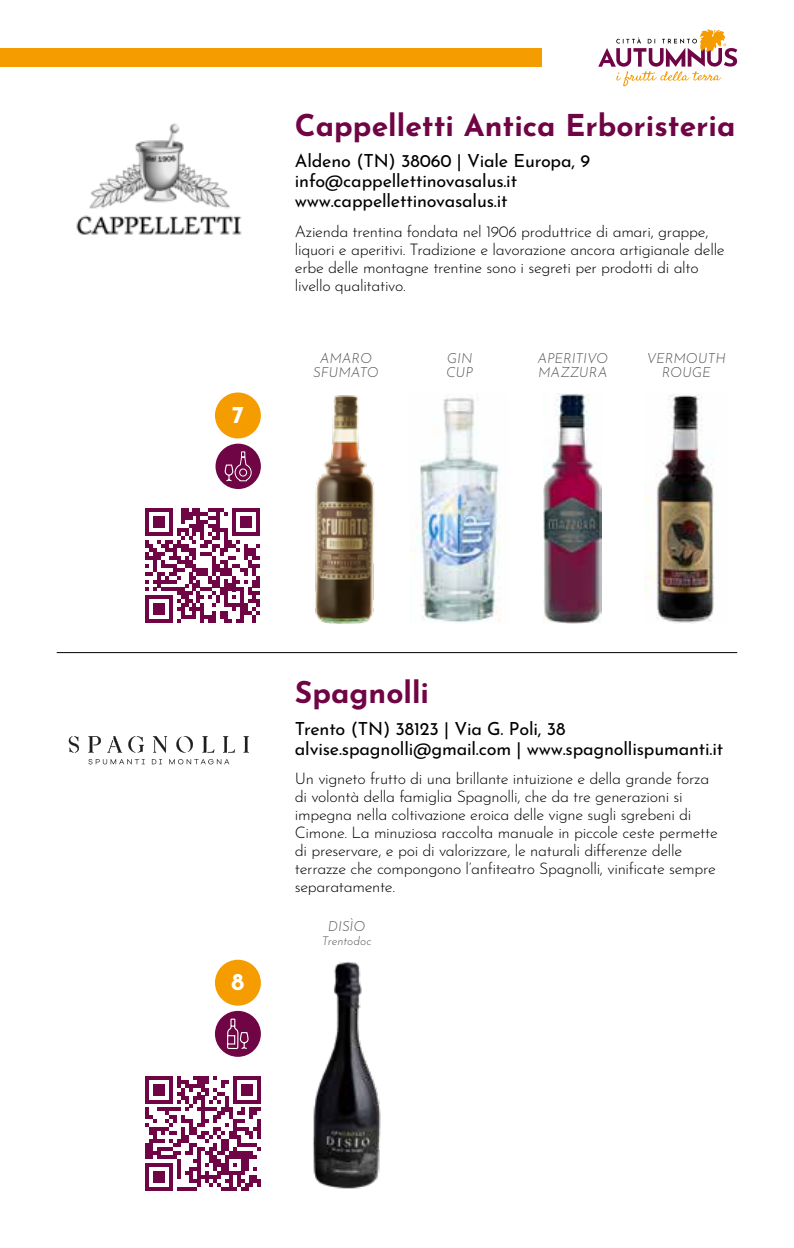
<style>
.page{position:relative;width:794px;height:1248px;background:#fff}
.page>*{position:absolute;margin:0;border:0;box-sizing:border-box;transform-origin:0 0}
.t1{font:700 30px "Josefin Sans";color:#700545}
.t2{font:700 24px "Josefin Sans";color:#fff}
.t3{font:18px/20px "Josefin Sans";letter-spacing:-.01em;color:#000}
.t4{font:300 16px/18px "Josefin Sans";letter-spacing:-.02em;color:#000}
.t5{font:italic 300 14px/14px "Josefin Sans";letter-spacing:-.005em;color:#575756;text-align:center}
.t6{font:italic 300 12px "Josefin Sans";color:#575756}
</style>
<div class="page">
<div style="left:0;top:48px;width:541px;height:19px;background:#f59c00"></div>
<svg style="left:598px;top:29px;width:139px;height:57px"></svg>
<hr style="left:57px;top:652px;width:680px;height:1px;background:#000">
<div style="left:215px;top:392px;width:46px;height:46px;background:#f59c00;border-radius:50%"></div>
<div style="left:215px;top:443px;width:46px;height:46px;background:#700545;border-radius:50%"></div>
<svg style="left:224px;top:451px;width:28px;height:31px"></svg>
<img style="left:76px;top:123px;width:166px;height:112px">
<svg style="left:145px;top:508px;width:115px;height:115px"></svg>
<img style="left:315px;top:395px;width:60px;height:229px">
<img style="left:418px;top:398px;width:82px;height:224px">
<img style="left:543px;top:393px;width:59px;height:231px">
<img style="left:644px;top:394px;width:70px;height:229px">
<svg style="left:68px;top:736px;width:11px;height:16px"></svg>
<svg style="left:88px;top:736px;width:13px;height:16px"></svg>
<svg style="left:108px;top:736px;width:14px;height:16px"></svg>
<svg style="left:128px;top:736px;width:16px;height:16px"></svg>
<svg style="left:153px;top:736px;width:14px;height:16px"></svg>
<svg style="left:176px;top:736px;width:17px;height:16px"></svg>
<svg style="left:202px;top:736px;width:12px;height:16px"></svg>
<svg style="left:223px;top:736px;width:12px;height:16px"></svg>
<svg style="left:243px;top:736px;width:6px;height:16px"></svg>
<svg style="left:88px;top:759px;width:4px;height:5px"></svg>
<svg style="left:98px;top:759px;width:47px;height:5px"></svg>
<svg style="left:152px;top:759px;width:10px;height:5px"></svg>
<svg style="left:169px;top:759px;width:60px;height:5px"></svg>
<svg style="left:145px;top:1076px;width:115px;height:114px"></svg>
<div style="left:215px;top:959px;width:46px;height:46px;background:#f59c00;border-radius:50%"></div>
<div style="left:215px;top:1010px;width:46px;height:46px;background:#700545;border-radius:50%"></div>
<svg style="left:226px;top:959px;width:23px;height:90px"></svg>
<img style="left:313px;top:961px;width:68px;height:228px">
<h2 class="t2" style="left:232px;top:393px;width:14px">7</h2>
<h1 class="t1" style="left:295px;top:99px;width:442px">Cappelletti Antica Erboristeria</h1>
<p class="t3" style="left:295px;top:149px;width:297px">Aldeno (TN) 38060 | Viale Europa, 9 info@cappellettinovasalus.it www.cappellettinovasalus.it</p>
<p class="t4" style="left:295px;top:220px;width:431px">Azienda trentina fondata nel 1906 produttrice di amari, grappe, liquori e aperitivi. Tradizione e lavorazione ancora artigianale delle erbe delle montagne trentine sono i segreti per prodotti di alto livello qualitativo.</p>
<p class="t5" style="left:313px;top:350px;width:67px">AMARO<br>SFUMATO</p>
<p class="t5" style="left:446px;top:350px;width:28px;text-align:left">GIN<br>CUP</p>
<p class="t5" style="left:537px;top:350px;width:72px;text-align:left">APERITIVO<br>MAZZURA</p>
<p class="t5" style="left:647px;top:350px;width:80px">VERMOUTH<br>ROUGE</p>
<h2 class="t2" style="left:231px;top:960px;width:14px">8</h2>
<h1 class="t1" style="left:295px;top:666px;width:136px">Spagnolli</h1>
<p class="t3" style="left:295px;top:716px;width:430px">Trento (TN) 38123 | Via G. Poli, 38 alvise.spagnolli@gmail.com | www.spagnollispumanti.it</p>
<p class="t4" style="left:295px;top:767px;width:424px">Un vigneto frutto di una brillante intuizione e della grande forza di volontà della famiglia Spagnolli, che da tre generazioni si impegna nella coltivazione eroica delle vigne sugli sgrebeni di Cimone. La minuziosa raccolta manuale in piccole ceste permette di preservare, e poi di valorizzare, le naturali differenze delle terrazze che compongono l’anfiteatro Spagnolli, vinificate sempre separatamente.</p>
<p class="t5" style="left:328px;top:917px;width:39px">DISÌO</p>
<p class="t6" style="left:322px;top:930px;width:51px">Trentodoc</p>
</div>
